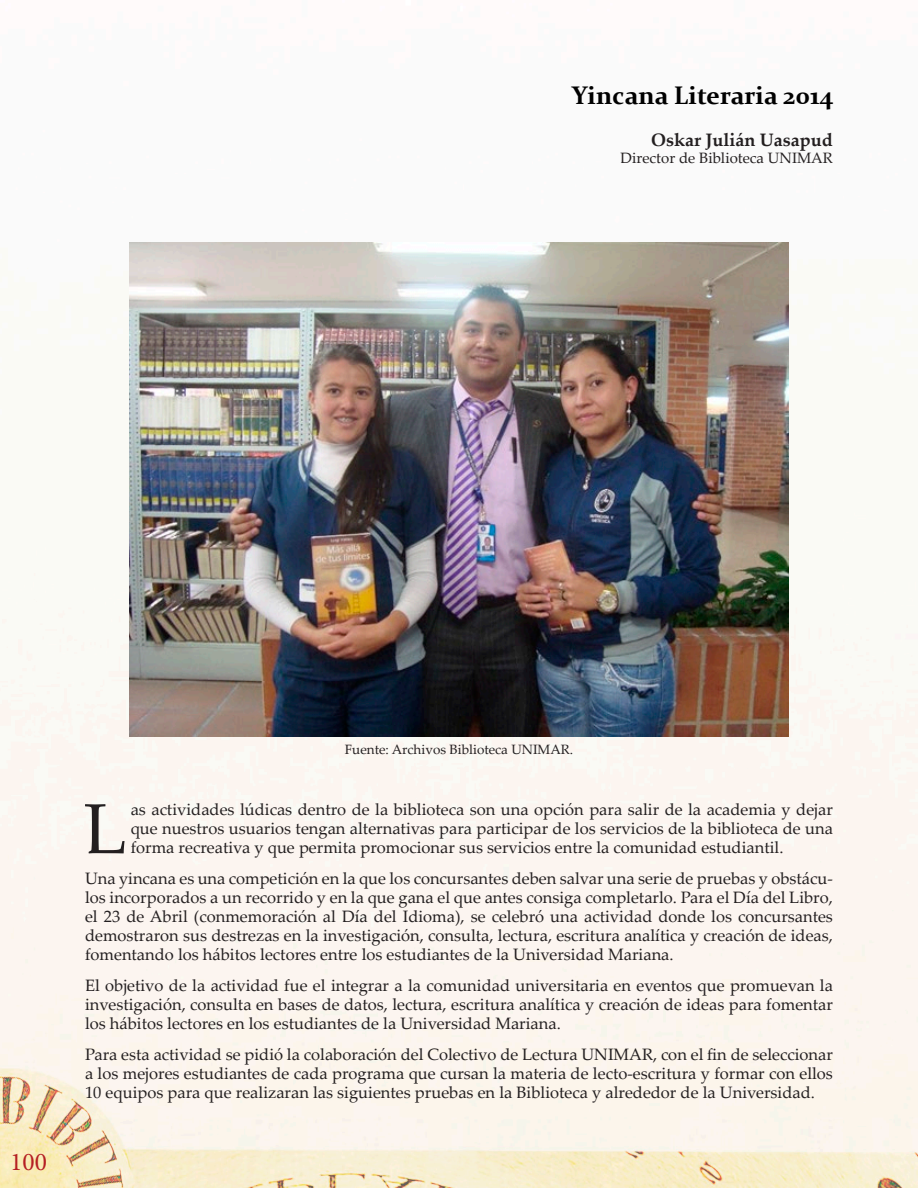
<style>
.page{position:relative;width:918px;height:1188px;background:#fff}
.page>*{position:absolute;margin:0;border:0;box-sizing:border-box;transform-origin:0 0}
.t1{font:70.95px "Palatino Linotype";color:#231f20}
.t2{font:700 25.5px "Constantia";color:#000}
.t3{font:25.5px "Minion Pro";color:#b51f23}
.t4{font:700 18px "Palatino Linotype";color:#231f20}
.t5{font:16.5px/18.9px "Palatino Linotype";color:#231f20;text-align:justify}
.t6{font:15px "Palatino Linotype";color:#231f20}
.t7{font:13.5px "Palatino Linotype";color:#231f20}
</style>
<div class="page">
<img style="left:0;top:242px;width:918px;height:946px">
<img style="left:130px;top:243px;width:658px;height:493px">
<p class="t2" style="left:572px;top:78px;width:263px">Yincana Literaria 2014</p>
<p class="t4" style="left:651px;top:127px;width:183px">Oskar Julián Uasapud</p>
<p class="t6" style="left:621px;top:148px;width:214px">Director de Biblioteca UNIMAR</p>
<p class="t3" style="left:10px;top:1145px;width:38px">100</p>
<p class="t7" style="left:345px;top:740px;width:230px">Fuente: Archivos Biblioteca UNIMAR.</p>
<p class="t1" style="left:84px;top:779px;width:45px">L</p>
<p class="t5" style="left:131px;top:799px;width:704px">as actividades lúdicas dentro de la biblioteca son una opción para salir de la academia y dejar que nuestros usuarios tengan alternativas para participar de los servicios de la biblioteca de una forma recreativa y que permita promocionar sus servicios entre la comunidad estudiantil.</p>
<p class="t5" style="left:85px;top:868px;width:749px">Una yincana es una competición en la que los concursantes deben salvar una serie de pruebas y obstácu&shy;los incorporados a un recorrido y en la que gana el que antes consiga completarlo. Para el Día del Libro, el 23 de Abril (conmemoración al Día del Idioma), se celebró una actividad donde los concursantes demostraron sus destrezas en la investigación, consulta, lectura, escritura analítica y creación de ideas, fomentando los hábitos lectores entre los estudiantes de la Universidad Mariana.</p>
<p class="t5" style="left:85px;top:975px;width:749px">El objetivo de la actividad fue el integrar a la comunidad universitaria en eventos que promuevan la investigación, consulta en bases de datos, lectura, escritura analítica y creación de ideas para fomentar los hábitos lectores en los estudiantes de la Universidad Mariana.</p>
<p class="t5" style="left:85px;top:1044px;width:749px">Para esta actividad se pidió la colaboración del Colectivo de Lectura UNIMAR, con el fin de seleccionar a los mejores estudiantes de cada programa que cursan la materia de lecto-escritura y formar con ellos 10 equipos para que realizaran las siguientes pruebas en la Biblioteca y alrededor de la Universidad.</p>
</div>
